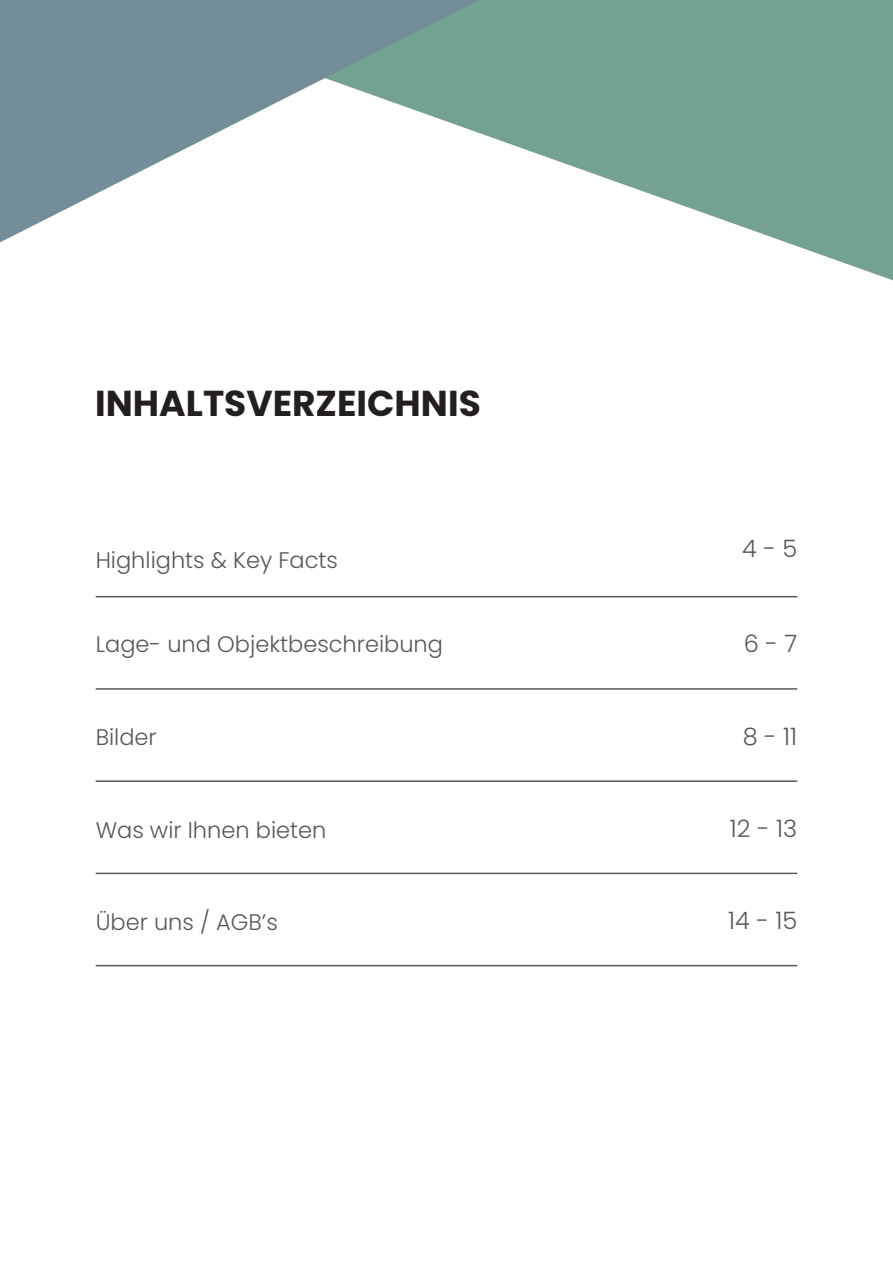
<style>
.page{position:relative;width:893px;height:1263px;background:#fff}
.page>*{position:absolute;margin:0;border:0;box-sizing:border-box;transform-origin:0 0}
.t1{font:700 36px "Poppins";color:#231f20}
.t2{font:300 24px "Poppins";color:#57585a}
.t3{font:300 22.5px "Poppins";color:#57585a}
</style>
<div class="page">
<svg style="left:479px;top:0;width:414px;height:280px;fill:#73a194"></svg>
<svg style="left:0;top:0;width:479px;height:242px;fill:#749697"></svg>
<hr style="left:96px;top:596px;width:701px;height:1px;background:#57585a">
<hr style="left:96px;top:688px;width:701px;height:2px;background:#57585a">
<hr style="left:96px;top:780px;width:701px;height:2px;background:#57585a">
<hr style="left:96px;top:873px;width:701px;height:1px;background:#57585a">
<hr style="left:96px;top:965px;width:701px;height:1px;background:#57585a">
<p class="t1" style="left:95px;top:382px;width:387px">INHALTSVERZEICHNIS</p>
<p class="t3" style="left:96px;top:547px;width:244px">Highlights &amp; Key Facts</p>
<p class="t2" style="left:742px;top:535px;width:57px">4 - 5</p>
<p class="t3" style="left:96px;top:631px;width:349px">Lage- und Objektbeschreibung</p>
<p class="t2" style="left:744px;top:630px;width:55px">6 - 7</p>
<p class="t3" style="left:96px;top:724px;width:63px">Bilder</p>
<p class="t2" style="left:743px;top:722px;width:56px">8 - 11</p>
<p class="t3" style="left:96px;top:817px;width:232px">Was wir Ihnen bieten</p>
<p class="t2" style="left:730px;top:815px;width:69px">12 - 13</p>
<p class="t3" style="left:96px;top:909px;width:184px">Über uns / AGB’s</p>
<p class="t2" style="left:728px;top:907px;width:71px">14 - 15</p>
</div>
